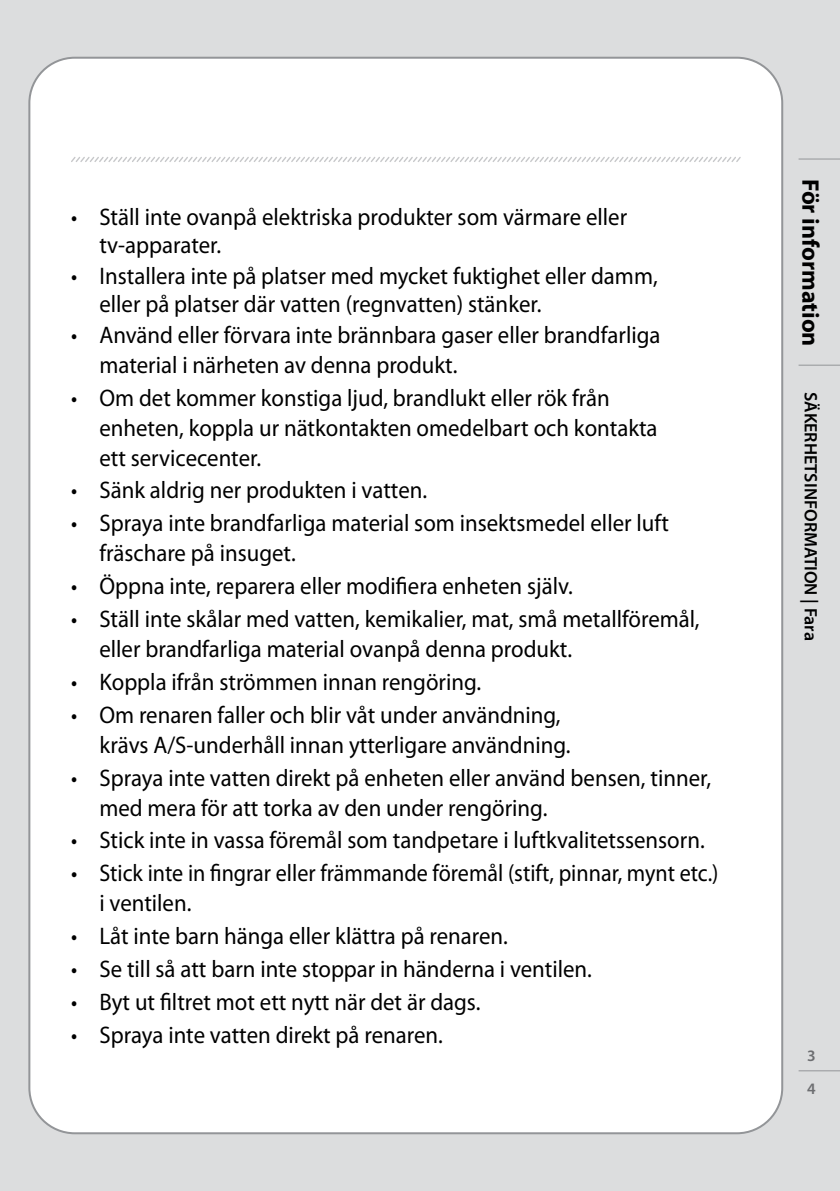
<style>
.page{position:relative;width:840px;height:1191px;background:#fff}
.page>*{position:absolute;margin:0;border:0;box-sizing:border-box;transform-origin:0 0}
.t1{font:24px/30px "Myriad Pro";color:#000;scale:.9 1}
.t2{font:24px/30px "Myriad Pro";color:#000;scale:.92 1}
.t3{font:700 24px "Myriad Pro";color:#000}
.t4{font:600 18px "Myriad Pro";color:#000}
.t5{font:600 16px "Myriad Pro";color:#6d6e71}
</style>
<div class="page">
<div style="left:0;top:0;width:839px;height:1191px;background:#dcddde"></div>
<div style="left:29px;top:58px;width:752px;height:1075px;background:#fff;border-radius:45px"></div>
<svg style="left:71px;top:157px;width:670px;height:5px"></svg>
<hr style="left:798px;top:158px;width:41px;height:1px;background:#939598">
<hr style="left:798px;top:1070px;width:41px;height:1px;background:#939598">
<hr style="left:798px;top:365px;width:41px;height:1px;background:#939598">
<p class="t1" style="left:99px;top:203px;width:587px;line-height:28px;text-indent:-28px">• Ställ inte ovanpå elektriska produkter som värmare eller tv-apparater.</p>
<p class="t1" style="left:99px;top:261px;width:621px;line-height:28px;text-indent:-28px">• Installera inte på platser med mycket fuktighet eller damm, eller på platser där vatten (regnvatten) stänker.</p>
<p class="t1" style="left:99px;top:319px;width:624px;text-indent:-28px">• Använd eller förvara inte brännbara gaser eller brandfarliga material i närheten av denna produkt.</p>
<p class="t1" style="left:99px;top:382px;width:621px;text-indent:-28px">• Om det kommer konstiga ljud, brandlukt eller rök från enheten, koppla ur nätkontakten omedelbart och kontakta ett servicecenter.</p>
<p class="t1" style="left:71px;top:475px;width:397px">• Sänk aldrig ner produkten i vatten.</p>
<p class="t1" style="left:99px;top:508px;width:634px;text-indent:-28px">• Spraya inte brandfarliga material som insektsmedel eller luft fräschare på insuget.</p>
<p class="t1" style="left:71px;top:571px;width:558px">• Öppna inte, reparera eller modifiera enheten själv.</p>
<p class="t1" style="left:99px;top:603px;width:668px;text-indent:-28px">• Ställ inte skålar med vatten, kemikalier, mat, små metallföremål, eller brandfarliga material ovanpå denna produkt.</p>
<p class="t1" style="left:71px;top:666px;width:457px">• Koppla ifrån strömmen innan rengöring.</p>
<p class="t1" style="left:99px;top:699px;width:524px;text-indent:-28px">• Om renaren faller och blir våt under användning, krävs A/S-underhåll innan ytterligare användning.</p>
<p class="t1" style="left:99px;top:762px;width:680px;text-indent:-28px">• Spraya inte vatten direkt på enheten eller använd bensen, tinner, med mera för att torka av den under rengöring.</p>
<p class="t1" style="left:71px;top:825px;width:705px">• Stick inte in vassa föremål som tandpetare i luftkvalitetssensorn.</p>
<p class="t2" style="left:99px;top:858px;width:674px;text-indent:-28px">• Stick inte in fingrar eller främmande föremål (stift, pinnar, mynt etc.) i ventilen.</p>
<p class="t1" style="left:71px;top:920px;width:486px">• Låt inte barn hänga eller klättra på renaren.</p>
<p class="t1" style="left:71px;top:953px;width:580px">• Se till så att barn inte stoppar in händerna i ventilen.</p>
<p class="t1" style="left:71px;top:986px;width:456px">• Byt ut filtret mot ett nytt när det är dags.</p>
<p class="t1" style="left:71px;top:1019px;width:414px">• Spraya inte vatten direkt på renaren.</p>
<p class="t3" style="left:825px;top:179px;width:169px;rotate:90deg">För information</p>
<p class="t4" style="left:821px;top:392px;width:250px;rotate:90deg">SÄKERHETSINFORMATION | Fara</p>
<p class="t5" style="left:806px;top:1045px;width:10px">3</p>
<p class="t5" style="left:806px;top:1078px;width:10px">4</p>
</div>
